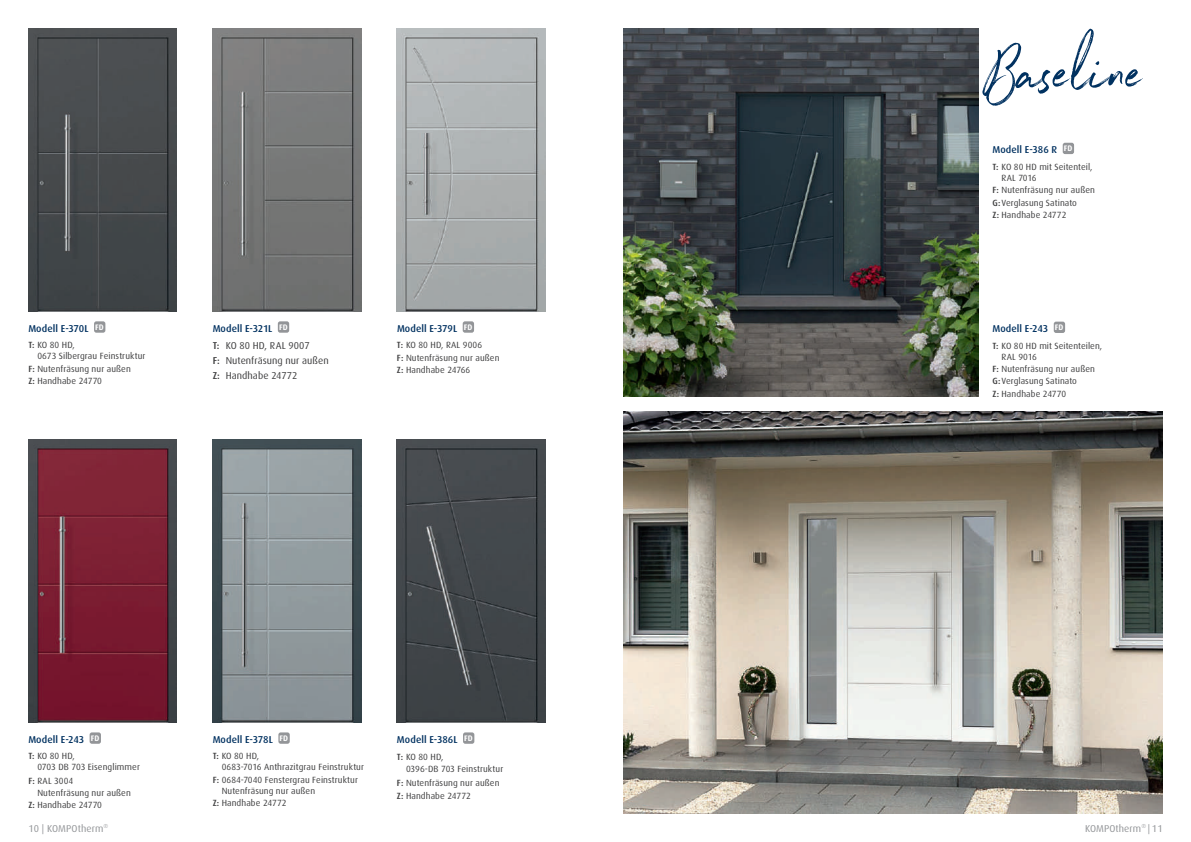
<style>
.page{position:relative;width:1191px;height:842px;background:#fff}
.page>*{position:absolute;margin:0;border:0;box-sizing:border-box;transform-origin:0 0}
.t1{font:70px "Northwell";color:#003160}
.t2{font:500 10px "Dax";letter-spacing:.005em;color:#003160}
.t3{font:10px/17.7px "Dax";letter-spacing:.01em;color:#3e3e3f}
.t4{font:10px "Dax";letter-spacing:.01em;color:#939598}
.t5{font:9px/12.4px "Dax";letter-spacing:.01em;color:#3e3e3f}
.s1{font-family:"Northwell Alt"}
.s2{font-weight:500}
.s3{font-weight:500;color:#003160}
</style>
<div class="page">
<img style="left:28px;top:439px;width:149px;height:284px">
<img style="left:28px;top:28px;width:149px;height:284px">
<img style="left:213px;top:439px;width:148px;height:284px">
<img style="left:213px;top:28px;width:148px;height:284px">
<img style="left:397px;top:439px;width:148px;height:284px">
<img style="left:397px;top:28px;width:148px;height:284px">
<div style="left:90px;top:732px;width:11px;height:12px;background:#939598;border-radius:2px"></div>
<div style="left:278px;top:732px;width:12px;height:12px;background:#939598;border-radius:2px"></div>
<div style="left:463px;top:732px;width:11px;height:12px;background:#939598;border-radius:2px"></div>
<div style="left:94px;top:321px;width:11px;height:12px;background:#939598;border-radius:2px"></div>
<div style="left:278px;top:321px;width:11px;height:12px;background:#939598;border-radius:2px"></div>
<div style="left:463px;top:321px;width:11px;height:12px;background:#939598;border-radius:2px"></div>
<img style="left:624px;top:28px;width:354px;height:369px">
<div style="left:1062px;top:143px;width:12px;height:11px;background:#939598;border-radius:2px"></div>
<img style="left:624px;top:411px;width:538px;height:403px">
<div style="left:1053px;top:322px;width:12px;height:11px;background:#939598;border-radius:2px"></div>
<h1 class="t1" style="left:989px;top:22px;width:157px">Ba<span class="s1">s</span>eline</h1>
<p class="t2" style="left:28px;top:323px;width:77px">Modell E-370L <sup>FD</sup></p>
<p class="t5" style="left:37px;top:340px;width:110px;line-height:11px;text-indent:-9px"><span class="s2">T:</span> KO 80 HD,<br>0673 Silbergrau Feinstruktur</p>
<p class="t5" style="left:28px;top:363px;width:104px"><span class="s2">F:</span> Nutenfräsung nur außen<br><span class="s2">Z:</span> Handhabe 24770</p>
<p class="t3" style="left:213px;top:319px;width:98px"><span class="s3">Modell E-321L</span> <sup>FD<br></sup><span class="s2">T:</span> KO 80 HD, RAL 9007</p>
<p class="t3" style="left:213px;top:353px;width:118px;line-height:14.8px"><span class="s2">F:</span> Nutenfräsung nur außen<br><span class="s2">Z:</span> Handhabe 24772</p>
<p class="t2" style="left:397px;top:323px;width:77px">Modell E-379L <sup>FD</sup></p>
<p class="t5" style="left:397px;top:339px;width:104px"><span class="s2">T:</span> KO 80 HD, RAL 9006<br><span class="s2">F:</span> Nutenfräsung nur außen<br><span class="s2">Z:</span> Handhabe 24766</p>
<p class="t2" style="left:28px;top:734px;width:73px">Modell E-243 <sup>FD</sup></p>
<p class="t5" style="left:37px;top:751px;width:104px;line-height:11px;text-indent:-9px"><span class="s2">T:</span> KO 80 HD,<br>0703 DB 703 Eisenglimmer</p>
<p class="t5" style="left:28px;top:775px;width:47px"><span class="s2">F:</span> RAL 3004</p>
<p class="t5" style="left:37px;top:787px;width:95px">Nutenfräsung nur außen</p>
<p class="t5" style="left:28px;top:799px;width:75px"><span class="s2">Z:</span> Handhabe 24770</p>
<p class="t2" style="left:213px;top:734px;width:77px">Modell E-378L <sup>FD</sup></p>
<p class="t5" style="left:222px;top:751px;width:144px;line-height:11px;text-indent:-9px"><span class="s2">T:</span> KO 80 HD,<br>0683-7016 Anthrazitgrau Feinstruktur</p>
<p class="t5" style="left:222px;top:774px;width:138px;line-height:11px;text-indent:-9px"><span class="s2">F:</span> 0684-7040 Fenstergrau Feinstruktur<br>Nutenfräsung nur außen</p>
<p class="t5" style="left:213px;top:797px;width:75px"><span class="s2">Z:</span> Handhabe 24772</p>
<p class="t2" style="left:397px;top:734px;width:77px">Modell E-386L <sup>FD</sup></p>
<p class="t5" style="left:406px;top:751px;width:99px;line-height:12px;text-indent:-9px"><span class="s2">T:</span> KO 80 HD,<br>0396-DB 703 Feinstruktur</p>
<p class="t5" style="left:397px;top:776px;width:104px;line-height:13.4px"><span class="s2">F:</span> Nutenfräsung nur außen<br><span class="s2">Z:</span> Handhabe 24772</p>
<p class="t2" style="left:992px;top:144px;width:81px">Modell E-386 R <sup>FD</sup></p>
<p class="t5" style="left:1001px;top:161px;width:93px;line-height:11px;text-indent:-9px"><span class="s2">T:</span> KO 80 HD mit Seitenteil,<br>RAL 7016</p>
<p class="t5" style="left:992px;top:184px;width:104px"><span class="s2">F:</span> Nutenfräsung nur außen<br><span class="s2">G:</span>Verglasung Satinato<br><span class="s2">Z:</span> Handhabe 24772</p>
<p class="t2" style="left:992px;top:323px;width:73px">Modell E-243 <sup>FD</sup></p>
<p class="t5" style="left:1001px;top:340px;width:102px;line-height:11px;text-indent:-9px"><span class="s2">T:</span> KO 80 HD mit Seitenteilen,<br>RAL 9016</p>
<p class="t5" style="left:992px;top:363px;width:104px"><span class="s2">F:</span> Nutenfräsung nur außen<br><span class="s2">G:</span>Verglasung Satinato<br><span class="s2">Z:</span> Handhabe 24770</p>
<p class="t4" style="left:28px;top:823px;width:82px">10 | KOMPOtherm<sup>®</sup></p>
<p class="t4" style="left:1085px;top:823px;width:79px">KOMPOtherm<sup>®</sup> | 11</p>
</div>
